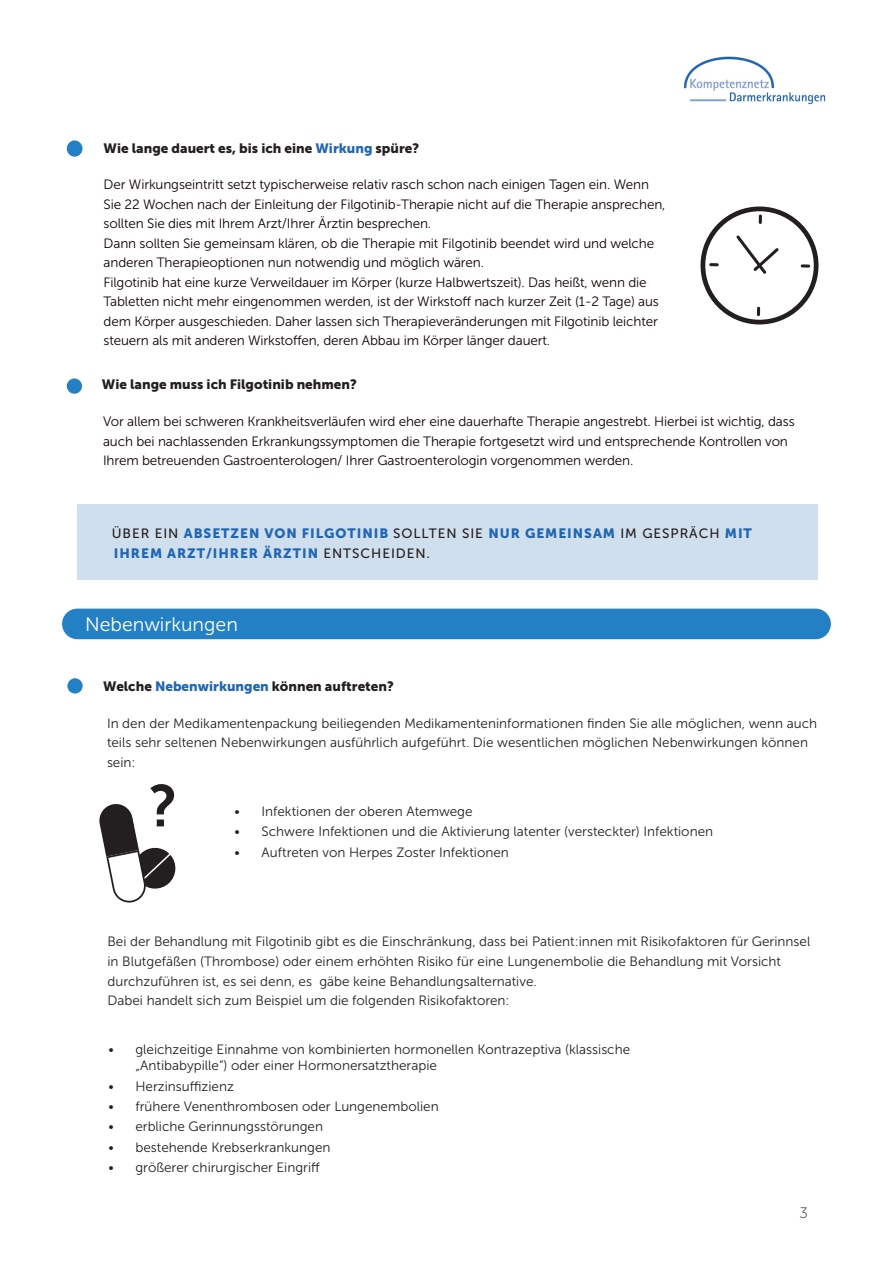
<style>
.page{position:relative;width:893px;height:1263px;background:#fff}
.page>*{position:absolute;margin:0;border:0;box-sizing:border-box;transform-origin:0 0}
.t1{font:58.5px "Museo Sans 700";color:#231f20}
.t2{font:19.5px "Museo Sans 300";color:#fff}
.t3{font:15px "Museo Sans 100";color:#231f20}
.t4{font:13.5px/19.5px "Museo Sans 300";letter-spacing:-.01em;color:#0e0003}
.t5{font:13.5px/19.5px "Museo Sans 300";color:#231f20}
.t6{font:13.5px "Museo Sans 900";color:#231f20}
.t7{font:13.5px "Museo Sans 900";letter-spacing:.07em;color:#2066b2}
.s1{color:#2066b2}
.s2{font-family:"Museo Sans 500";color:#231f20}
</style>
<div class="page">
<img style="left:684px;top:56px;width:142px;height:49px">
<div style="left:62px;top:609px;width:769px;height:30px;background:#2380c4;border-radius:15px"></div>
<div style="left:67px;top:678px;width:16px;height:15px;background:#2380c4;border-radius:50%"></div>
<svg style="left:99px;top:804px;width:77px;height:98px"></svg>
<div style="left:77px;top:504px;width:740px;height:76px;background:#d0dfee"></div>
<div style="left:67px;top:378px;width:15px;height:16px;background:#2380c4;border-radius:50%"></div>
<svg style="left:700px;top:206px;width:119px;height:119px"></svg>
<div style="left:67px;top:140px;width:16px;height:17px;background:#2380c4;border-radius:50%"></div>
<p class="t6" style="left:104px;top:140px;width:317px">Wie lange dauert es, bis ich eine <span class="s1">Wirkung</span> spüre?</p>
<p class="t4" style="left:104px;top:175px;width:563px">Der Wirkungseintritt setzt typischerweise relativ rasch schon nach einigen Tagen ein. Wenn<br>Sie 22 Wochen nach der Einleitung der Filgotinib-Therapie nicht auf die Therapie ansprechen, sollten Sie dies mit Ihrem Arzt/Ihrer Ärztin besprechen.</p>
<p class="t4" style="left:104px;top:234px;width:552px">Dann sollten Sie gemeinsam klären, ob die Therapie mit Filgotinib beendet wird und welche anderen Therapieoptionen nun notwendig und möglich wären.</p>
<p class="t4" style="left:104px;top:273px;width:557px">Filgotinib hat eine kurze Verweildauer im Körper (kurze Halbwertszeit). Das heißt, wenn die Tabletten nicht mehr eingenommen werden, ist der Wirkstoff nach kurzer Zeit (1-2 Tage) aus dem Körper ausgeschieden. Daher lassen sich Therapieveränderungen mit Filgotinib leichter steuern als mit anderen Wirkstoffen, deren Abbau im Körper länger dauert.</p>
<p class="t6" style="left:102px;top:377px;width:256px">Wie lange muss ich Filgotinib nehmen?</p>
<p class="t4" style="left:103px;top:412px;width:693px">Vor allem bei schweren Krankheitsverläufen wird eher eine dauerhafte Therapie angestrebt. Hierbei ist wichtig, dass auch bei nachlassenden Erkrankungssymptomen die Therapie fortgesetzt wird und entsprechende Kontrollen von<br>Ihrem betreuenden Gastroenterologen/ Ihrer Gastroenterologin vorgenommen werden.</p>
<p class="t7" style="left:112px;top:526px;width:642px"><span class="s2">ÜBER EIN</span> ABSETZEN VON FILGOTINIB <span class="s2">SOLLTEN SIE</span> NUR GEMEINSAM <span class="s2">IM GESPRÄCH</span> MIT</p>
<p class="t7" style="left:114px;top:545px;width:318px">IHREM ARZT/IHRER ÄRZTIN <span class="s2">ENTSCHEIDEN.</span></p>
<p class="t2" style="left:85px;top:614px;width:154px">Nebenwirkungen</p>
<p class="t6" style="left:103px;top:678px;width:292px">Welche <span class="s1">Nebenwirkungen</span> können auftreten?</p>
<p class="t5" style="left:107px;top:713px;width:712px">In den der Medikamentenpackung beiliegenden Medikamenteninformationen finden Sie alle möglichen, wenn auch</p>
<p class="t5" style="left:107px;top:733px;width:703px">teils sehr seltenen Nebenwirkungen ausführlich aufgeführt. Die wesentlichen möglichen Nebenwirkungen können</p>
<p class="t5" style="left:107px;top:752px;width:30px">sein:</p>
<p class="t1" style="left:149px;top:774px;width:30px">?</p>
<p class="t5" style="left:235px;top:801px;width:240px">• Infektionen der oberen Atemwege</p>
<p class="t5" style="left:235px;top:822px;width:480px">• Schwere Infektionen und die Aktivierung latenter (versteckter) Infektionen</p>
<p class="t5" style="left:235px;top:842px;width:276px">• Auftreten von Herpes Zoster Infektionen</p>
<p class="t5" style="left:107px;top:932px;width:704px">Bei der Behandlung mit Filgotinib gibt es die Einschränkung, dass bei Patient:innen mit Risikofaktoren für Gerinnsel in Blutgefäßen (Thrombose) oder einem erhöhten Risiko für eine Lungenembolie die Behandlung mit Vorsicht durchzuführen ist, es sei denn, es gäbe keine Behandlungsalternative.</p>
<p class="t5" style="left:107px;top:991px;width:404px">Dabei handelt sich zum Beispiel um die folgenden Risikofaktoren:</p>
<p class="t5" style="left:135px;top:1041px;width:496px;line-height:16.2px;text-indent:-27px">• gleichzeitige Einnahme von kombinierten hormonellen Kontrazeptiva (klassische „Antibabypille“) oder einer Hormonersatztherapie</p>
<p class="t5" style="left:108px;top:1076px;width:127px">• Herzinsuffizienz</p>
<p class="t5" style="left:108px;top:1097px;width:332px">• frühere Venenthrombosen oder Lungenembolien</p>
<p class="t5" style="left:108px;top:1117px;width:216px">• erbliche Gerinnungsstörungen</p>
<p class="t5" style="left:108px;top:1137px;width:224px">• bestehende Krebserkrankungen</p>
<p class="t5" style="left:108px;top:1158px;width:213px">• größerer chirurgischer Eingriff</p>
<p class="t3" style="left:800px;top:1205px;width:10px">3</p>
</div>
